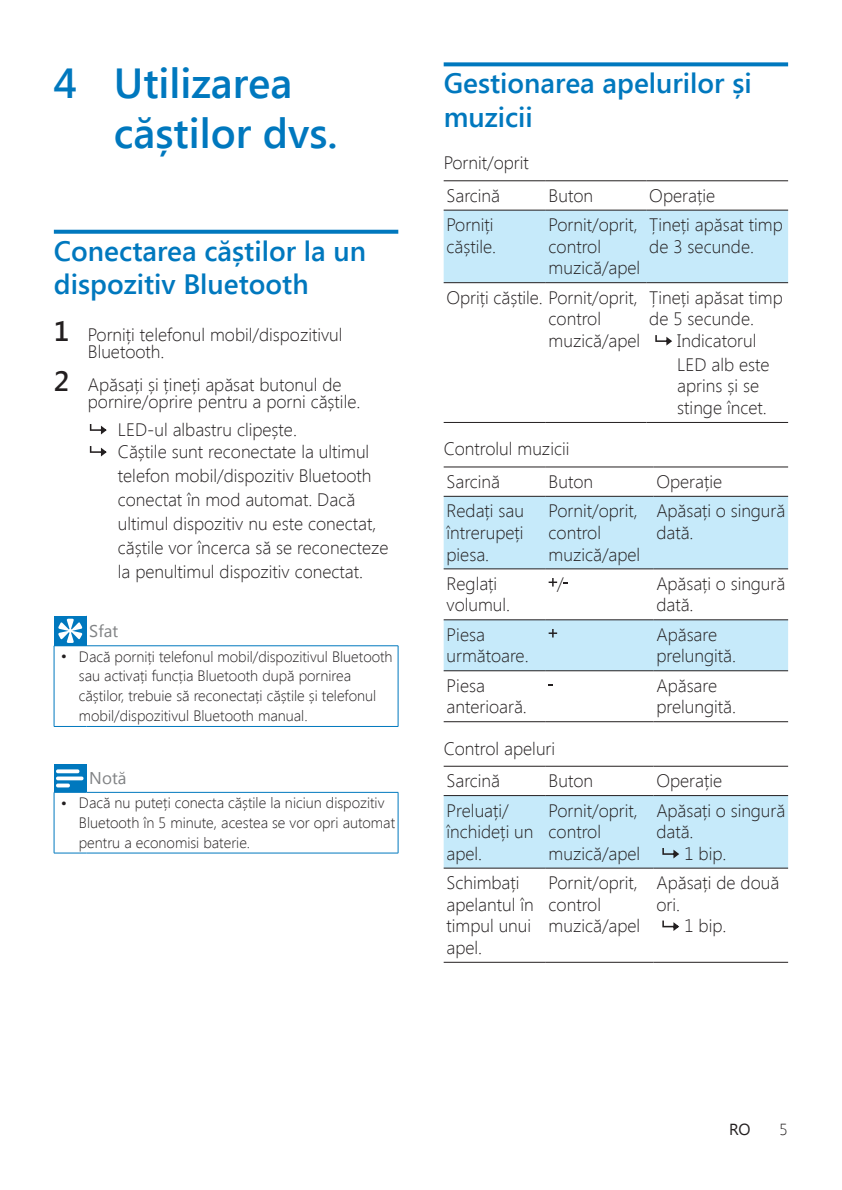
<style>
.page{position:relative;width:842px;height:1190px;background:#fff}
.page>*{position:absolute;margin:0;border:0;box-sizing:border-box;transform-origin:0 0}
.Heading_1{font:600 42px/50.4px "Segoe UI";color:#0078be}
.Heading_2{font:600 28px/33.6px "Segoe UI";color:#0078be}
.Number2{font:300 18px/21.6px "Segoe UI";color:#231f20}
.Number1{font:300 18px/17px "Segoe UI";color:#231f20}
.Text{font:300 18px "Segoe UI";color:#231f20}
.t1{font:17px "Segoe UI";color:#808284}
.t2{font:16px "Segoe UI";color:#231f20}
.t3{font:300 16px "Segoe UI";color:#231f20}
.Text-2{font:300 15px/19.8px "Segoe UI";color:#231f20}
.s1{font-weight:600;font-size:28px}
.s2{font-size:16px}
</style>
<div class="page">
<svg style="left:54px;top:230px;width:344px;height:4px"></svg>
<svg style="left:90px;top:424px;width:17px;height:10px"></svg>
<svg style="left:90px;top:446px;width:17px;height:10px"></svg>
<div style="left:54px;top:616px;width:32px;height:30px;background:#0078be"></div>
<hr style="left:398px;top:646px;width:1px;height:80px;background:#0078be">
<hr style="left:54px;top:646px;width:1px;height:80px;background:#0078be">
<hr style="left:86px;top:645px;width:312px;height:1px;background:#0078be">
<hr style="left:54px;top:726px;width:32px;height:1px;background:#0078be">
<hr style="left:86px;top:726px;width:312px;height:1px;background:#0078be">
<svg style="left:58px;top:616px;width:29px;height:29px"></svg>
<div style="left:54px;top:764px;width:32px;height:28px;background:#0078be"></div>
<hr style="left:398px;top:792px;width:1px;height:61px;background:#0078be">
<hr style="left:54px;top:792px;width:32px;height:1px;background:#0078be">
<hr style="left:54px;top:792px;width:1px;height:61px;background:#0078be">
<hr style="left:86px;top:792px;width:312px;height:1px;background:#0078be">
<hr style="left:54px;top:853px;width:32px;height:1px;background:#0078be">
<hr style="left:86px;top:853px;width:312px;height:1px;background:#0078be">
<svg style="left:56px;top:764px;width:31px;height:28px"></svg>
<svg style="left:444px;top:62px;width:344px;height:4px"></svg>
<div style="left:444px;top:211px;width:344px;height:71px;background:#c6eafa"></div>
<hr style="left:444px;top:282px;width:102px;height:1px;background:#231f20">
<hr style="left:546px;top:282px;width:100px;height:1px;background:#231f20">
<hr style="left:646px;top:282px;width:142px;height:1px;background:#231f20">
<hr style="left:444px;top:180px;width:102px;height:1px;background:#231f20">
<hr style="left:546px;top:180px;width:100px;height:1px;background:#231f20">
<hr style="left:646px;top:180px;width:142px;height:1px;background:#231f20">
<hr style="left:444px;top:210px;width:102px;height:1px;background:#231f20">
<hr style="left:546px;top:210px;width:100px;height:1px;background:#231f20">
<hr style="left:646px;top:210px;width:142px;height:1px;background:#231f20">
<hr style="left:444px;top:422px;width:102px;height:1px;background:#231f20">
<hr style="left:546px;top:422px;width:100px;height:1px;background:#231f20">
<hr style="left:646px;top:422px;width:142px;height:1px;background:#231f20">
<svg style="left:655px;top:335px;width:17px;height:11px"></svg>
<svg style="left:444px;top:497px;width:344px;height:173px;fill:#c6eafa"></svg>
<hr style="left:444px;top:568px;width:102px;height:1px;background:#231f20">
<hr style="left:546px;top:568px;width:107px;height:1px;background:#231f20">
<hr style="left:653px;top:568px;width:135px;height:1px;background:#231f20">
<hr style="left:444px;top:670px;width:102px;height:1px;background:#231f20">
<hr style="left:546px;top:670px;width:107px;height:1px;background:#231f20">
<hr style="left:653px;top:670px;width:135px;height:1px;background:#231f20">
<hr style="left:444px;top:466px;width:102px;height:1px;background:#231f20">
<hr style="left:546px;top:466px;width:107px;height:1px;background:#231f20">
<hr style="left:653px;top:466px;width:135px;height:1px;background:#231f20">
<hr style="left:444px;top:496px;width:102px;height:1px;background:#231f20">
<hr style="left:546px;top:496px;width:107px;height:1px;background:#231f20">
<hr style="left:653px;top:496px;width:135px;height:1px;background:#231f20">
<hr style="left:444px;top:619px;width:102px;height:1px;background:#231f20">
<hr style="left:546px;top:619px;width:107px;height:1px;background:#231f20">
<hr style="left:653px;top:619px;width:135px;height:1px;background:#231f20">
<hr style="left:444px;top:721px;width:102px;height:1px;background:#231f20">
<hr style="left:546px;top:721px;width:107px;height:1px;background:#231f20">
<hr style="left:653px;top:721px;width:135px;height:1px;background:#231f20">
<svg style="left:549px;top:578px;width:8px;height:8px"></svg>
<svg style="left:549px;top:629px;width:8px;height:8px"></svg>
<hr style="left:444px;top:766px;width:102px;height:1px;background:#231f20">
<hr style="left:546px;top:766px;width:107px;height:1px;background:#231f20">
<hr style="left:653px;top:766px;width:135px;height:1px;background:#231f20">
<hr style="left:444px;top:962px;width:102px;height:1px;background:#231f20">
<hr style="left:546px;top:962px;width:107px;height:1px;background:#231f20">
<hr style="left:653px;top:962px;width:135px;height:1px;background:#231f20">
<div style="left:444px;top:795px;width:344px;height:73px;background:#c6eafa"></div>
<svg style="left:662px;top:920px;width:17px;height:11px"></svg>
<p class="Heading_1" style="left:114px;top:56px;width:225px;text-indent:-60px">4 Utilizarea căștilor dvs.</p>
<p class="Heading_2" style="left:54px;top:233px;width:314px">Conectarea căștilor la un dispozitiv Bluetooth</p>
<p class="Number1" style="left:88px;top:326px;width:256px;text-indent:-34px"><span class="s1">1</span> Porniți telefonul mobil/dispozitivul<br>Bluetooth.</p>
<p class="Number1" style="left:88px;top:376px;width:274px;text-indent:-34px"><span class="s1">2</span> Apăsați și țineți apăsat butonul de pornire/oprire pentru a porni căștile.</p>
<p class="Number2" style="left:118px;top:418px;width:181px">LED-ul albastru clipește.</p>
<p class="Number2" style="left:118px;top:439px;width:272px;line-height:24px">Căștile sunt reconectate la ultimul telefon mobil/dispozitiv Bluetooth conectat în mod automat. Dacă ultimul dispozitiv nu este conectat, căștile vor încerca să se reconecteze la penultimul dispozitiv conectat.</p>
<p class="t1" style="left:89px;top:619px;width:30px">Sfat</p>
<p class="Text-2" style="left:79px;top:646px;width:315px;text-indent:-18px"><span class="s2">•</span> Dacă porniți telefonul mobil/dispozitivul Bluetooth sau activați funcția Bluetooth după pornirea căștilor, trebuie să reconectați căștile și telefonul mobil/dispozitivul Bluetooth manual.</p>
<p class="t1" style="left:89px;top:766px;width:39px">Notă</p>
<p class="Text-2" style="left:79px;top:793px;width:318px;text-indent:-18px"><span class="s2">•</span> Dacă nu puteți conecta căștile la niciun dispozitiv<br>Bluetooth în 5 minute, acestea se vor opri automat pentru a economisi baterie.</p>
<p class="Heading_2" style="left:444px;top:65px;width:309px">Gestionarea apelurilor și muzicii</p>
<p class="Text" style="left:444px;top:150px;width:87px">Pornit/oprit</p>
<p class="Number2" style="left:446px;top:184px;width:55px">Sarcină</p>
<p class="Number2" style="left:549px;top:184px;width:46px">Buton</p>
<p class="Number2" style="left:649px;top:184px;width:67px">Operație</p>
<p class="Number2" style="left:446px;top:213px;width:51px">Porniți căștile.</p>
<p class="Number2" style="left:549px;top:213px;width:93px">Pornit/oprit, control muzică/apel</p>
<p class="Number2" style="left:649px;top:213px;width:135px">Țineți apăsat timp de 3 secunde.</p>
<p class="Number2" style="left:446px;top:286px;width:193px">Opriți căștile. Pornit/oprit,</p>
<p class="Number2" style="left:549px;top:307px;width:93px">control muzică/apel</p>
<p class="Number2" style="left:649px;top:286px;width:135px">Țineți apăsat timp de 5 secunde.</p>
<p class="Number2" style="left:677px;top:328px;width:94px;line-height:24px">Indicatorul<br>LED alb este</p>
<p class="Number2" style="left:677px;top:375px;width:91px">aprins și se stinge încet.</p>
<p class="Text" style="left:444px;top:436px;width:127px">Controlul muzicii</p>
<p class="Number2" style="left:446px;top:470px;width:55px">Sarcină</p>
<p class="Number2" style="left:549px;top:470px;width:46px">Buton</p>
<p class="Number2" style="left:656px;top:470px;width:67px">Operație</p>
<p class="Number2" style="left:446px;top:499px;width:79px;text-align:justify">Redați sau întrerupeți piesa.</p>
<p class="Number2" style="left:549px;top:499px;width:93px">Pornit/oprit, control muzică/apel</p>
<p class="Number2" style="left:656px;top:499px;width:130px">Apăsați o singură dată.</p>
<p class="Number2" style="left:446px;top:572px;width:65px">Reglați volumul.</p>
<p class="Number2" style="left:557px;top:572px;width:8px">/</p>
<p class="Number2" style="left:656px;top:572px;width:130px">Apăsați o singură dată.</p>
<p class="Number2" style="left:446px;top:623px;width:84px">Piesa următoare.</p>
<p class="Number2" style="left:656px;top:623px;width:81px">Apăsare prelungită.</p>
<p class="Number2" style="left:446px;top:674px;width:82px">Piesa anterioară.</p>
<p class="Number2" style="left:656px;top:674px;width:81px">Apăsare prelungită.</p>
<p class="Text" style="left:444px;top:736px;width:113px">Control apeluri</p>
<p class="Number2" style="left:446px;top:769px;width:55px">Sarcină</p>
<p class="Number2" style="left:549px;top:769px;width:46px">Buton</p>
<p class="Number2" style="left:656px;top:769px;width:67px">Operație</p>
<p class="Number2" style="left:446px;top:799px;width:89px">Preluați/ închideți un apel.</p>
<p class="Number2" style="left:549px;top:799px;width:93px">Pornit/oprit, control muzică/apel</p>
<p class="Number2" style="left:656px;top:799px;width:130px">Apăsați o singură dată.</p>
<p class="Number2" style="left:684px;top:842px;width:44px">1 bip.</p>
<p class="Number2" style="left:446px;top:871px;width:89px">Schimbați apelantul în timpul unui apel.</p>
<p class="Number2" style="left:549px;top:871px;width:93px">Pornit/oprit, control muzică/apel</p>
<p class="Number2" style="left:656px;top:871px;width:124px">Apăsați de două ori.</p>
<p class="Number2" style="left:684px;top:914px;width:44px">1 bip.</p>
<p class="t2" style="left:729px;top:1118px;width:23px">RO</p>
<p class="t3" style="left:780px;top:1118px;width:10px">5</p>
</div>
